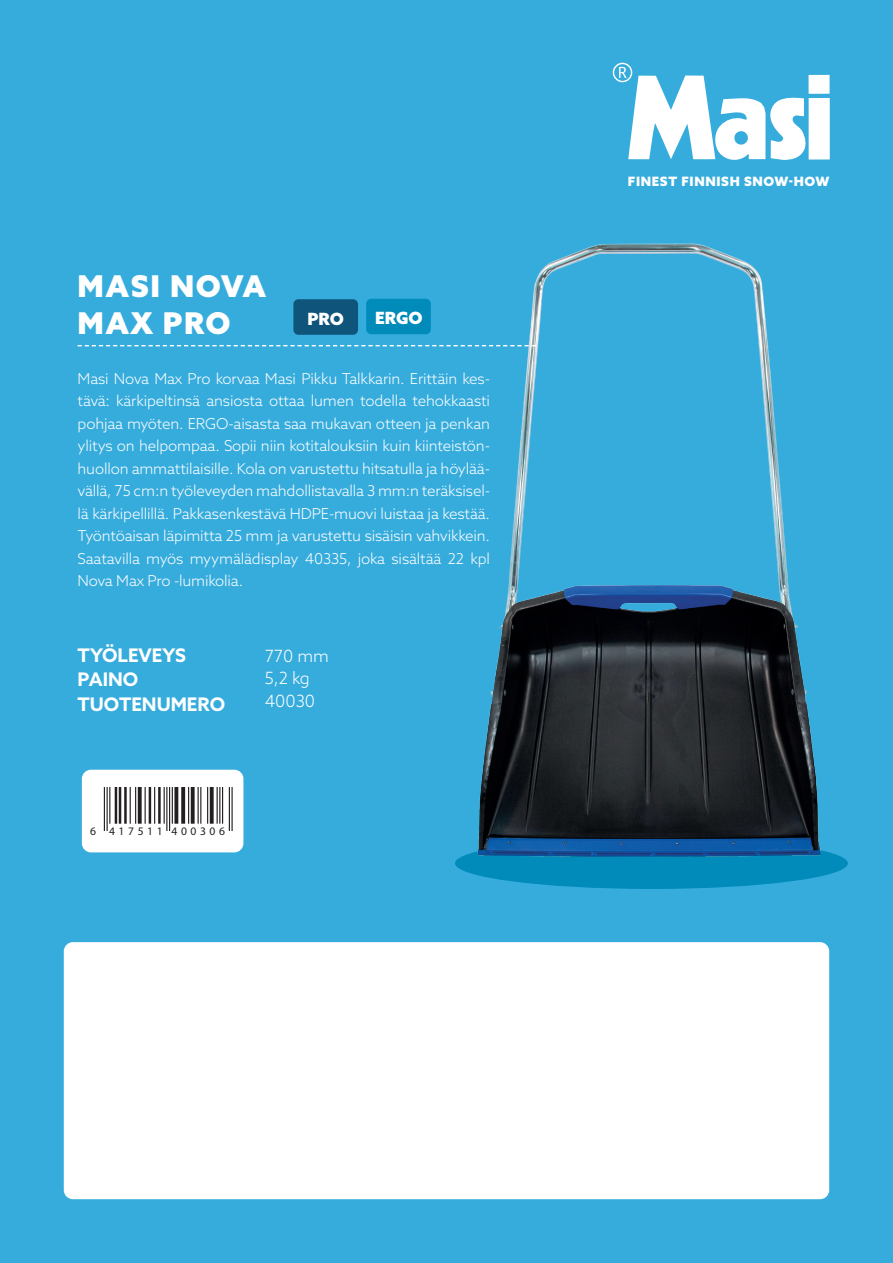
<style>
.page{position:relative;width:893px;height:1263px;background:#36acdd}
.page>*{position:absolute;margin:0;border:0;box-sizing:border-box;transform-origin:0 0}
.t1{font:900 30px/37.5px "Azo Sans";letter-spacing:.05em;color:#fff}
.t2{font:700 18.75px/24.3px "Azo Sans";color:#fff}
.t3{font:300 16.8px/22.5px "Azo Sans";color:#fff}
.t4{font:900 16.8px "Azo Sans";color:#fff}
.t5{font:300 15px/22.5px "Azo Sans";letter-spacing:-.01em;color:#fff;text-align:justify}
.t6{font:900 12.9px "Azo Sans";letter-spacing:.05em;color:#fff}
.t7{font:11.55px "Myriad Pro";letter-spacing:.31em;color:#231f20}
</style>
<div class="page">
<div style="left:455px;top:838px;width:393px;height:51px;background:#008bba;border-radius:50%"></div>
<div style="left:82px;top:770px;width:161px;height:82px;background:#fff;border-radius:9px"></div>
<div style="left:293px;top:299px;width:65px;height:36px;background:#0f547b;border-radius:5px"></div>
<div style="left:366px;top:299px;width:65px;height:35px;background:#008bba;border-radius:5px"></div>
<div style="left:64px;top:942px;width:765px;height:257px;background:#fff;border-radius:9px"></div>
<svg style="left:613px;top:63px;width:217px;height:97px"></svg>
<img style="left:418px;top:243px;width:430px;height:620px">
<hr style="left:104px;top:787px;width:1px;height:44px;background:#231f20">
<hr style="left:107px;top:787px;width:1px;height:44px;background:#231f20">
<hr style="left:109px;top:787px;width:1px;height:37px;background:#231f20">
<hr style="left:115px;top:787px;width:2px;height:37px;background:#231f20">
<hr style="left:119px;top:787px;width:2px;height:37px;background:#231f20">
<hr style="left:124px;top:787px;width:3px;height:37px;background:#231f20">
<hr style="left:130px;top:787px;width:1px;height:37px;background:#231f20">
<hr style="left:135px;top:787px;width:1px;height:37px;background:#231f20">
<svg style="left:138px;top:787px;width:4px;height:37px"></svg>
<hr style="left:145px;top:787px;width:1px;height:37px;background:#231f20">
<hr style="left:149px;top:787px;width:2px;height:37px;background:#231f20">
<hr style="left:154px;top:787px;width:1px;height:37px;background:#231f20">
<hr style="left:158px;top:787px;width:3px;height:37px;background:#231f20">
<hr style="left:164px;top:787px;width:1px;height:37px;background:#231f20">
<hr style="left:166px;top:787px;width:1px;height:44px;background:#231f20">
<hr style="left:169px;top:787px;width:1px;height:44px;background:#231f20">
<hr style="left:172px;top:787px;width:1px;height:37px;background:#231f20">
<svg style="left:174px;top:787px;width:4px;height:37px"></svg>
<svg style="left:181px;top:787px;width:4px;height:37px"></svg>
<hr style="left:188px;top:787px;width:1px;height:37px;background:#231f20">
<svg style="left:191px;top:787px;width:4px;height:37px"></svg>
<hr style="left:198px;top:787px;width:1px;height:37px;background:#231f20">
<hr style="left:200px;top:787px;width:1px;height:37px;background:#231f20">
<hr style="left:207px;top:787px;width:1px;height:37px;background:#231f20">
<svg style="left:210px;top:787px;width:4px;height:37px"></svg>
<hr style="left:217px;top:787px;width:1px;height:37px;background:#231f20">
<hr style="left:219px;top:787px;width:1px;height:37px;background:#231f20">
<hr style="left:222px;top:787px;width:1px;height:37px;background:#231f20">
<hr style="left:229px;top:787px;width:1px;height:44px;background:#231f20">
<hr style="left:231px;top:787px;width:2px;height:44px;background:#231f20">
<svg style="left:78px;top:345px;width:458px;height:1px"></svg>
<h1 class="t1" style="left:78px;top:266px;width:190px">MASI NOVA<br>MAX PRO</h1>
<p class="t5" style="left:78px;top:367px;width:414px">Masi Nova Max Pro korvaa Masi Pikku Talkkarin. Erittäin kes&shy;tävä: kärkipeltinsä ansiosta ottaa lumen todella tehokkaasti pohjaa myöten. ERGO-aisasta saa mukavan otteen ja penkan ylitys on helpompaa. Sopii niin kotitalouksiin kuin kiinteistön&shy;huollon ammattilaisille. Kola on varustettu hitsatulla ja höylää&shy;vällä, 75 cm:n työleveyden mahdollistavalla 3 mm:n teräksisel&shy;lä kärkipellillä. Pakkasenkestävä HDPE-muovi luistaa ja kestää.<br>Työntöaisan läpimitta 25 mm ja varustettu sisäisin vahvikkein.<br>Saatavilla myös myymälädisplay 40335, joka sisältää 22 kpl Nova Max Pro -lumikolia.</p>
<p class="t4" style="left:307px;top:307px;width:38px">PRO</p>
<p class="t4" style="left:375px;top:306px;width:49px">ERGO</p>
<p class="t2" style="left:78px;top:643px;width:149px">TYÖLEVEYS<br>PAINO<br>TUOTENUMERO</p>
<p class="t3" style="left:265px;top:644px;width:66px">770 mm<br>5,2 kg<br>40030</p>
<p class="t7" style="left:90px;top:824px;width:136px">6 417511 400306</p>
<p class="t6" style="left:628px;top:173px;width:203px">FINEST FINNISH SNOW-HOW</p>
</div>
